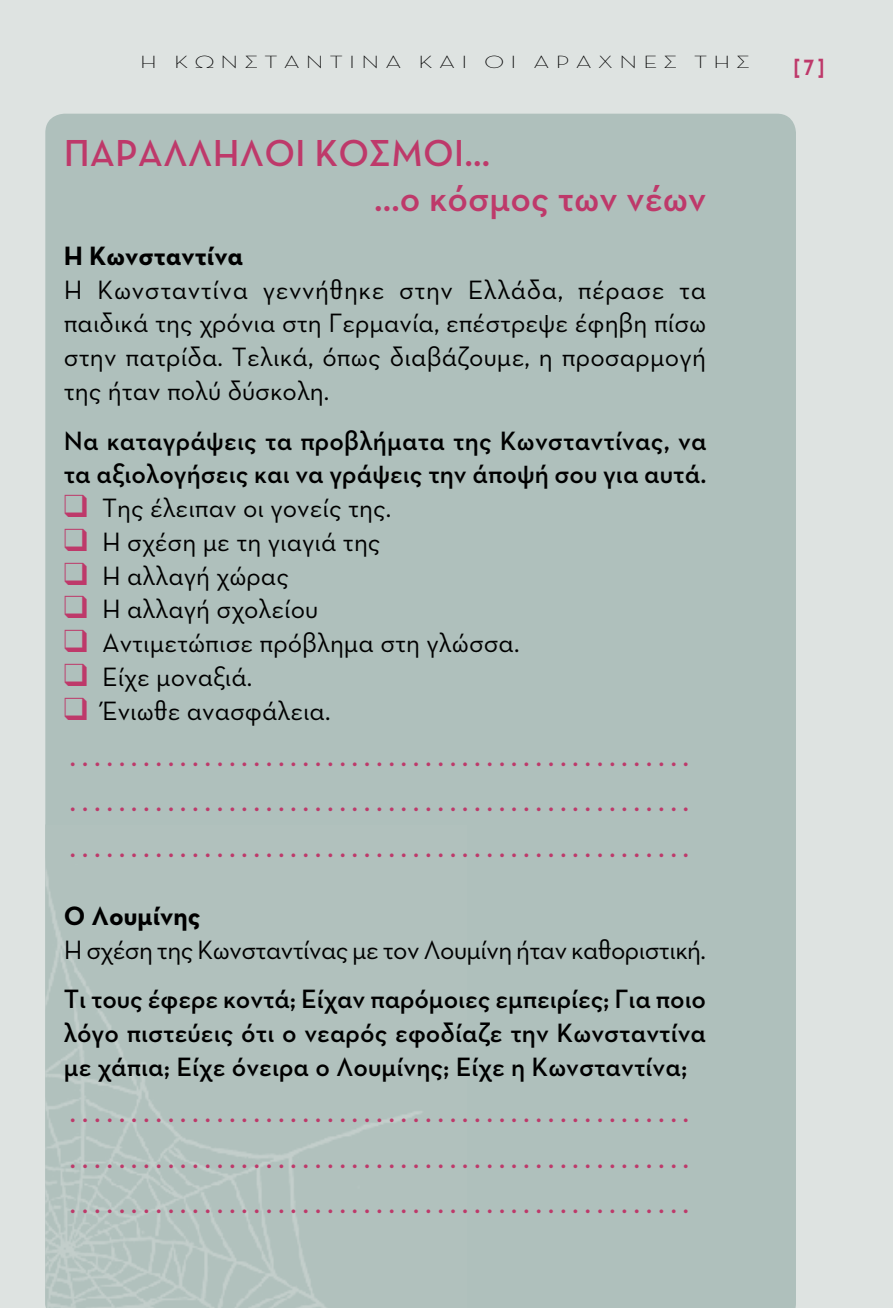
<style>
.page{position:relative;width:893px;height:1308px;background:#fff}
.page>*{position:absolute;margin:0;border:0;box-sizing:border-box;transform-origin:0 0}
.t1{font:38.25px/45px "Neutraface Text Demi Alt";color:#be396a}
.t2{font:27px/45.9px "Neutraface Text Demi Alt";color:#be396a;text-align:justify}
.t3{font:27px/33.8px "Neutraface Text Book Alt";color:#000;text-align:justify}
.t4{font:27px/33.8px "Neutraface Text Demi Alt";color:#000}
.t5{font:27px "Neutraface Text Book Alt";letter-spacing:-.02em;color:#000}
.t6{font:700 27px "Neutraface Text";color:#000}
.t7{font:700 22.5px "Neutraface Text";color:#be396a;scale:.8 1}
.t8{font:300 18px "Neutraface Display";letter-spacing:.25em;color:#000;scale:1.39 1}
.s1{color:#be396a}
</style>
<div class="page">
<div style="left:0;top:0;width:893px;height:1307px;background:#dee3e1"></div>
<div style="left:45px;top:114px;width:751px;height:1193px;background:#afc0bc"></div>
<img style="left:45px;top:824px;width:422px;height:483px">
<p class="t8" style="left:140px;top:51px;width:440px">Η ΚΩΝΣΤΑΝΤΙΝΑ ΚΑΙ ΟΙ ΑΡΑΧΝΕΣ ΤΗΣ</p>
<p class="t7" style="left:794px;top:48px;width:39px">[ 7 ]</p>
<h1 class="t1" style="left:374px;top:127px;width:334px;text-indent:-310px">ΠΑΡΑΛΛΗΛΟΙ ΚΟΣΜΟΙ…<br>…ο κόσμος των νέων</h1>
<p class="t6" style="left:64px;top:233px;width:181px">Η Κωνσταντίνα</p>
<p class="t3" style="left:64px;top:271px;width:644px">Η Κωνσταντίνα γεννήθηκε στην Ελλάδα, πέρασε τα παιδικά της χρόνια στη Γερμανία, επέστρεψε έφηβη πίσω στην πατρίδα. Τελικά, όπως διαβάζουμε, η προσαρμογή της ήταν πολύ δύσκολη.</p>
<p class="t4" style="left:64px;top:421px;width:644px">Να καταγράψεις τα προβλήματα της Κωνσταντίνας, να τα αξιολογήσεις και να γράψεις την άποψή σου για αυτά.</p>
<p class="t3" style="left:64px;top:489px;width:329px"><span class="s1">❑</span> Της έλειπαν οι γονείς της.</p>
<p class="t3" style="left:64px;top:523px;width:318px"><span class="s1">❑</span> Η σχέση με τη γιαγιά της</p>
<p class="t3" style="left:64px;top:556px;width:227px"><span class="s1">❑</span> Η αλλαγή χώρας</p>
<p class="t3" style="left:64px;top:590px;width:256px"><span class="s1">❑</span> Η αλλαγή σχολείου</p>
<p class="t3" style="left:64px;top:624px;width:457px"><span class="s1">❑</span> Αντιμετώπισε πρόβλημα στη γλώσσα.</p>
<p class="t3" style="left:64px;top:658px;width:190px"><span class="s1">❑</span> Είχε μοναξιά.</p>
<p class="t3" style="left:64px;top:691px;width:268px"><span class="s1">❑</span> Ένιωθε ανασφάλεια.</p>
<p class="t2" style="left:70px;top:731px;width:620px">. . . . . . . . . . . . . . . . . . . . . . . . . . . . . . . . . . . . . . . . . . . . . . . . . . . . . . . . . . . . . . . . . . . . . . . . . . . . . . . . . . . . . . . . . . . . . . . . . . . . . . . . . . . . . . . . . . . . . . . . . . . . . . . . . . . . . . . . . . . . . . . . . . . . . . . . .</p>
<p class="t6" style="left:64px;top:893px;width:138px">Ο Λουμίνης</p>
<p class="t5" style="left:64px;top:929px;width:644px">Η σχέση της Κωνσταντίνας με τον Λουμίνη ήταν καθοριστική.</p>
<p class="t4" style="left:64px;top:980px;width:644px;text-align:justify">Τι τους έφερε κοντά; Είχαν παρόμοιες εμπειρίες; Για ποιο λόγο πιστεύεις ότι ο νεαρός εφοδίαζε την Κωνσταντίνα με χάπια; Είχε όνειρα ο Λουμίνης; Είχε η Κωνσταντίνα;</p>
<p class="t2" style="left:70px;top:1087px;width:620px">. . . . . . . . . . . . . . . . . . . . . . . . . . . . . . . . . . . . . . . . . . . . . . . . . . . . . . . . . . . . . . . . . . . . . . . . . . . . . . . . . . . . . . . . . . . . . . . . . . . . . . . . . . . . . . . . . . . . . . . . . . . . . . . . . . . . . . . . . . . . . . . . . . . . . . . . .</p>
</div>
